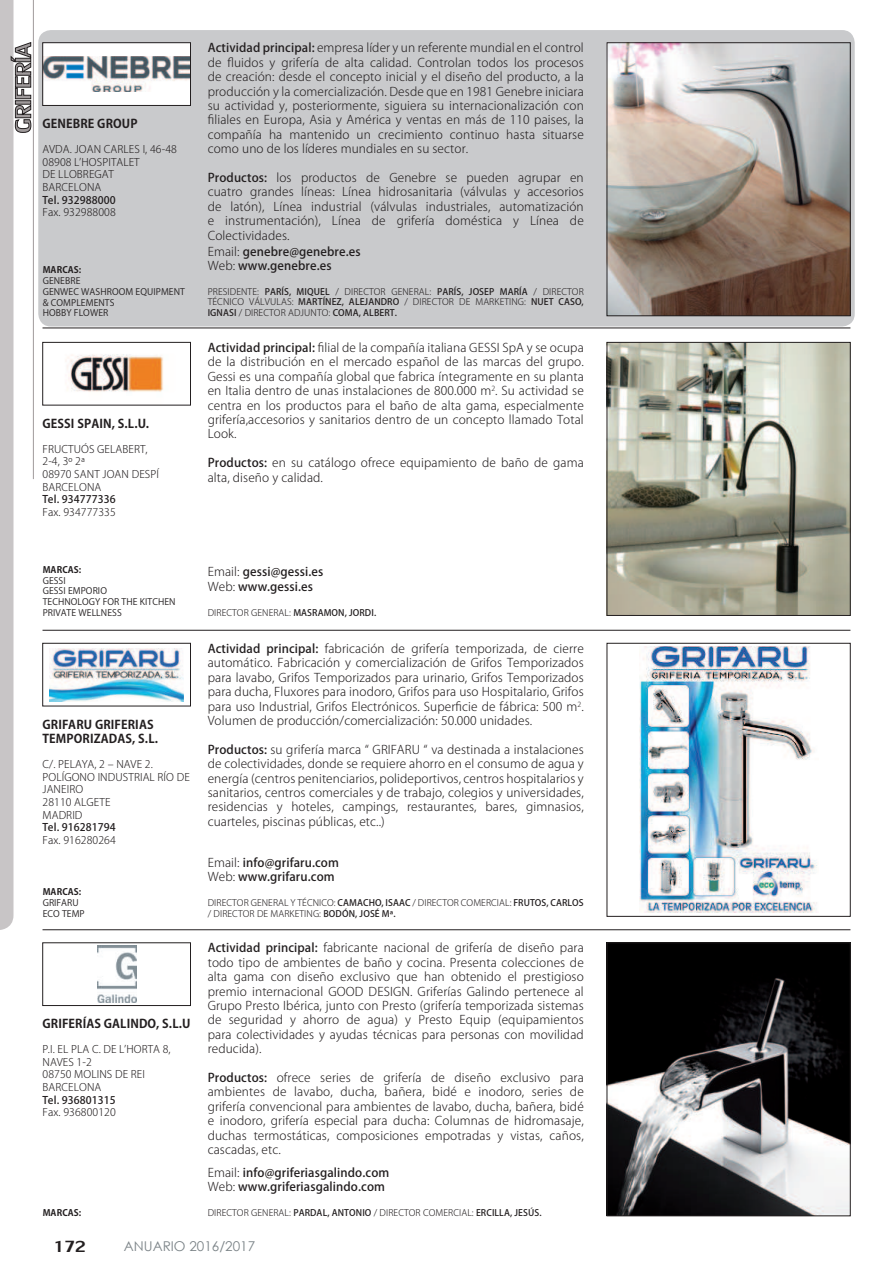
<style>
.page{position:relative;width:893px;height:1263px;background:#fff}
.page>*{position:absolute;margin:0;border:0;box-sizing:border-box;transform-origin:0 0}
.t1{font:24px "Lily UPC";color:#231f20}
.t2{font:13.5px "Century Gothic";color:#7b8387}
.t3{font:300 12px/14.4px "Koz Go Pro";letter-spacing:.01em;color:#231f20;text-align:justify}
.t4{font:500 12px/14.4px "Koz Go Pro";letter-spacing:.01em;color:#231f20}
.t5{font:700 12px/14.4px "Koz Go Pro";letter-spacing:.01em;color:#231f20}
.t6{font:300 10.5px/12.6px "Koz Go Pro";letter-spacing:.01em;color:#231f20}
.t7{font:500 10.5px "Koz Go Pro";letter-spacing:.01em;color:#231f20}
.t8{font:300 9px/10.5px "Koz Go Pro";letter-spacing:.01em;color:#231f20;text-align:justify}
.t9{font:9px/10.8px "Koz Go Pro";letter-spacing:.01em;color:#231f20}
.t10{font:700 9px "Koz Go Pro";letter-spacing:.01em;color:#231f20}
.s1{font-weight:500}
.s2{font-weight:300}
</style>
<div class="page">
<div style="left:38px;top:30px;width:817px;height:296px;background:#c9cacc;border-radius:13px"></div>
<hr style="left:43px;top:328px;width:807px;height:1px;background:#231f20">
<hr style="left:43px;top:630px;width:807px;height:1px;background:#231f20">
<hr style="left:43px;top:929px;width:807px;height:1px;background:#231f20">
<img style="left:609px;top:45px;width:239px;height:269px">
<div style="left:607px;top:43px;width:243px;height:273px;border:1px solid #231f20"></div>
<div style="left:43px;top:43px;width:147px;height:62px;background:#fff"></div>
<img style="left:45px;top:57px;width:144px;height:34px">
<div style="left:43px;top:43px;width:148px;height:63px;border:1px solid #231f20"></div>
<img style="left:609px;top:344px;width:239px;height:270px">
<div style="left:607px;top:342px;width:243px;height:274px;border:1px solid #231f20"></div>
<img style="left:65px;top:354px;width:98px;height:38px">
<div style="left:43px;top:342px;width:148px;height:63px;border:1px solid #231f20"></div>
<img style="left:639px;top:647px;width:178px;height:266px">
<img style="left:50px;top:648px;width:133px;height:53px">
<div style="left:43px;top:643px;width:148px;height:63px;border:1px solid #231f20"></div>
<img style="left:609px;top:944px;width:239px;height:270px">
<div style="left:607px;top:942px;width:243px;height:274px;border:1px solid #231f20"></div>
<img style="left:97px;top:946px;width:39px;height:56px">
<div style="left:43px;top:942px;width:148px;height:64px;border:1px solid #231f20"></div>
<svg style="left:0;top:0;width:31px;height:930px"></svg>
<hr style="left:33px;top:0;width:1px;height:479px;background:#a09b9c">
<p class="t5" style="left:43px;top:117px;width:97px">GENEBRE GROUP</p>
<p class="t6" style="left:43px;top:143px;width:136px">AVDA. JOAN CARLES I, 46-48<br>08908 L’HOSPITALET<br>DE LLOBREGAT<br>BARCELONA</p>
<p class="t7" style="left:43px;top:193px;width:75px">Tel. 932988000</p>
<p class="t6" style="left:43px;top:206px;width:75px">Fax. 932988008</p>
<p class="t10" style="left:43px;top:264px;width:40px">MARCAS:</p>
<p class="t9" style="left:43px;top:275px;width:144px">GENEBRE<br>GENWEC WASHROOM EQUIPMENT &amp; COMPLEMENTS<br>HOBBY FLOWER</p>
<p class="t5" style="left:43px;top:417px;width:108px">GESSI SPAIN, S.L.U.</p>
<p class="t6" style="left:43px;top:443px;width:118px">FRUCTUÓS GELABERT,<br>2-4, 3º 2ª<br>08970 SANT JOAN DESPÍ<br>BARCELONA</p>
<p class="t7" style="left:43px;top:493px;width:75px">Tel. 934777336</p>
<p class="t6" style="left:43px;top:506px;width:75px">Fax. 934777335</p>
<p class="t3" style="left:208px;top:41px;width:378px"><span class="s1">Actividad principal:</span> empresa líder y un referente mundial en el control de 昀氀uidos y grifería de alta calidad. Controlan todos los procesos de creación: desde el concepto inicial y el diseño del producto, a la producción y la comercialización. Desde que en 1981 Genebre iniciara su actividad y, posteriormente, siguiera su internacionalización con昀椀liales en Europa, Asia y América y ventas en más de 110 paises, la compañía ha mantenido un crecimiento continuo hasta situarse como uno de los líderes mundiales en su sector.</p>
<p class="t3" style="left:208px;top:170px;width:378px"><span class="s1">Productos:</span> los productos de Genebre se pueden agrupar en cuatro grandes líneas: Línea hidrosanitaria (válvulas y accesorios de latón), Línea industrial (válvulas industriales, automatización e instrumentación), Línea de grifería doméstica y Línea de Colectividades.</p>
<p class="t4" style="left:208px;top:245px;width:154px"><span class="s2">Email:</span> genebre@genebre.es<br><span class="s2">Web:</span> www.genebre.es</p>
<p class="t8" style="left:208px;top:286px;width:378px">PRESIDENTE: <span class="s1">PARÍS, MIQUEL</span> / DIRECTOR GENERAL: <span class="s1">PARÍS, JOSEP MARÍA</span> / DIRECTOR TÉCNICO VÁLVULAS: <span class="s1">MARTÍNEZ, ALEJANDRO</span> / DIRECTOR DE MARKETING: <span class="s1">NUET CASO, IGNASI</span> / DIRECTOR ADJUNTO: <span class="s1">COMA, ALBERT.</span></p>
<p class="t3" style="left:208px;top:340px;width:378px"><span class="s1">Actividad principal:</span> 昀椀lial de la compañía italiana GESSI SpA y se ocupa de la distribución en el mercado español de las marcas del grupo.<br>Gessi es una compañía global que fabrica íntegramente en su planta en Italia dentro de unas instalaciones de 800.000 m<sup>2</sup>. Su actividad se centra en los productos para el baño de alta gama, especialmente grifería,accesorios y sanitarios dentro de un concepto llamado Total Look.</p>
<p class="t3" style="left:208px;top:456px;width:378px"><span class="s1">Productos:</span> en su catálogo ofrece equipamiento de baño de gama alta, diseño y calidad.</p>
<p class="t10" style="left:43px;top:564px;width:40px">MARCAS:</p>
<p class="t9" style="left:43px;top:575px;width:134px">GESSI<br>GESSI EMPORIO<br>TECHNOLOGY FOR THE KITCHEN<br>PRIVATE WELLNESS</p>
<p class="t5" style="left:43px;top:718px;width:117px">GRIFARU GRIFERIAS<br>TEMPORIZADAS, S.L.</p>
<p class="t6" style="left:43px;top:758px;width:149px">C/. PELAYA, 2 – NAVE 2.<br>POLÍGONO INDUSTRIAL RÍO DE<br>JANEIRO<br>28110 ALGETE<br>MADRID</p>
<p class="t7" style="left:43px;top:820px;width:75px">Tel. 916281794</p>
<p class="t6" style="left:43px;top:834px;width:75px">Fax. 916280264</p>
<p class="t10" style="left:43px;top:886px;width:40px">MARCAS:</p>
<p class="t9" style="left:43px;top:898px;width:44px">GRIFARU<br>ECO TEMP</p>
<p class="t5" style="left:43px;top:1017px;width:149px">GRIFERÍAS GALINDO, S.L.U</p>
<p class="t6" style="left:43px;top:1043px;width:130px">P.I. EL PLA C. DE L’HORTA 8,<br>NAVES 1-2<br>08750 MOLINS DE REI<br>BARCELONA</p>
<p class="t7" style="left:43px;top:1093px;width:75px">Tel. 936801315</p>
<p class="t6" style="left:43px;top:1106px;width:75px">Fax. 936800120</p>
<p class="t4" style="left:208px;top:565px;width:117px"><span class="s2">Email:</span> gessi@gessi.es<br><span class="s2">Web:</span> www.gessi.es</p>
<p class="t8" style="left:208px;top:607px;width:170px">DIRECTOR GENERAL: <span class="s1">MASRAMON, JORDI.</span></p>
<p class="t3" style="left:208px;top:641px;width:378px"><span class="s1">Actividad principal:</span> fabricación de grifería temporizada, de cierre automático. Fabricación y comercialización de Grifos Temporizados para lavabo, Grifos Temporizados para urinario, Grifos Temporizados para ducha, Fluxores para inodoro, Grifos para uso Hospitalario, Grifos para uso Industrial, Grifos Electrónicos. Super昀椀cie de fábrica: 500 m<sup>2</sup>.<br>Volumen de producción/comercialización: 50.000 unidades.</p>
<p class="t3" style="left:208px;top:742px;width:378px"><span class="s1">Productos:</span> su grifería marca “ GRIFARU “ va destinada a instalaciones de colectividades, donde se requiere ahorro en el consumo de agua y energía (centros penitenciarios, polideportivos, centros hospitalarios y sanitarios, centros comerciales y de trabajo, colegios y universidades, residencias y hoteles, campings, restaurantes, bares, gimnasios, cuarteles, piscinas públicas, etc..)</p>
<p class="t4" style="left:208px;top:856px;width:133px"><span class="s2">Email:</span> info@grifaru.com<br><span class="s2">Web:</span> www.grifaru.com</p>
<p class="t8" style="left:208px;top:897px;width:378px">DIRECTOR GENERAL Y TÉCNICO: <span class="s1">CAMACHO, ISAAC</span> / DIRECTOR COMERCIAL: <span class="s1">FRUTOS, CARLOS </span>/ DIRECTOR DE MARKETING: <span class="s1">BODÓN, JOSÉ Mª.</span></p>
<p class="t3" style="left:208px;top:941px;width:378px"><span class="s1">Actividad principal:</span> fabricante nacional de grifería de diseño para todo tipo de ambientes de baño y cocina. Presenta colecciones de alta gama con diseño exclusivo que han obtenido el prestigioso premio internacional GOOD DESIGN. Griferías Galindo pertenece al Grupo Presto Ibérica, junto con Presto (grifería temporizada sistemas de seguridad y ahorro de agua) y Presto Equip (equipamientos para colectividades y ayudas técnicas para personas con movilidad reducida).</p>
<p class="t3" style="left:208px;top:1070px;width:378px"><span class="s1">Productos:</span> ofrece series de grifería de diseño exclusivo para ambientes de lavabo, ducha, bañera, bidé e inodoro, series de grifería convencional para ambientes de lavabo, ducha, bañera, bidé e inodoro, grifería especial para ducha: Columnas de hidromasaje, duchas termostáticas, composiciones empotradas y vistas, caños, cascadas, etc.</p>
<p class="t4" style="left:208px;top:1166px;width:183px"><span class="s2">Email:</span> info@griferiasgalindo.com<br><span class="s2">Web:</span> www.griferiasgalindo.com</p>
<p class="t10" style="left:43px;top:1207px;width:40px">MARCAS:</p>
<p class="t8" style="left:208px;top:1207px;width:335px">DIRECTOR GENERAL: <span class="s1">PARDAL, ANTONIO</span> / DIRECTOR COMERCIAL: <span class="s1">ERCILLA, JESÚS.</span></p>
<h1 class="t1" style="left:54px;top:1229px;width:34px">172</h1>
<p class="t2" style="left:124px;top:1241px;width:133px">ANUARIO 2016/2017</p>
</div>
